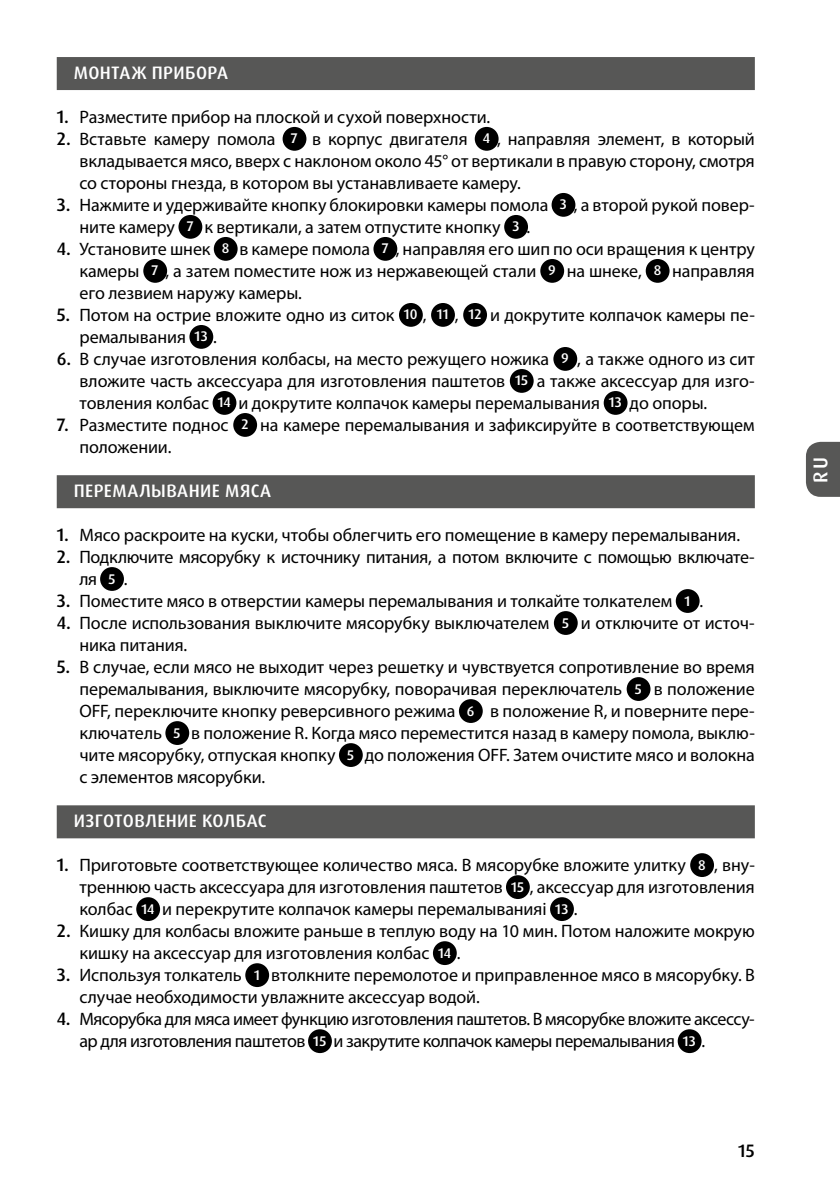
<style>
.page{position:relative;width:840px;height:1191px;background:#fff}
.page>*{position:absolute;margin:0;border:0;box-sizing:border-box;transform-origin:0 0}
.t1{font:500 20px "Dax Pro";color:#fff}
.t2{font:18px/22px "Myriad Pro";letter-spacing:-.005em;color:#000}
.t3{font:18px/22px "Myriad Pro";letter-spacing:-.03em;color:#000}
.t4{font:18px/22px "Myriad Pro";letter-spacing:-.025em;color:#000}
.t5{font:500 18px "Dax Pro";letter-spacing:.02em;color:#fff}
.t6{font:500 18px "Dax Pro";color:#000}
.s1{font-family:"Dax Pro";font-weight:500}
.s2{font-family:"Dax Pro";font-weight:500;font-size:14px;color:#fff}
</style>
<div class="page">
<div style="left:806px;top:442px;width:33px;height:55px;background:#575756"></div>
<div style="left:57px;top:57px;width:697px;height:33px;background:#575756"></div>
<div style="left:57px;top:475px;width:697px;height:33px;background:#575756"></div>
<div style="left:57px;top:805px;width:697px;height:33px;background:#575756"></div>
<div style="left:282px;top:127px;width:24px;height:24px;background:#000;border-radius:50%"></div>
<div style="left:474px;top:127px;width:24px;height:24px;background:#000;border-radius:50%"></div>
<div style="left:551px;top:193px;width:24px;height:24px;background:#000;border-radius:50%"></div>
<div style="left:178px;top:215px;width:24px;height:24px;background:#000;border-radius:50%"></div>
<div style="left:504px;top:215px;width:23px;height:24px;background:#000;border-radius:50%"></div>
<div style="left:214px;top:237px;width:23px;height:24px;background:#000;border-radius:50%"></div>
<div style="left:373px;top:237px;width:24px;height:24px;background:#000;border-radius:50%"></div>
<div style="left:143px;top:259px;width:24px;height:24px;background:#000;border-radius:50%"></div>
<div style="left:540px;top:259px;width:24px;height:24px;background:#000;border-radius:50%"></div>
<div style="left:645px;top:259px;width:24px;height:24px;background:#000;border-radius:50%"></div>
<div style="left:399px;top:303px;width:23px;height:24px;background:#000;border-radius:50%"></div>
<div style="left:431px;top:303px;width:23px;height:24px;background:#000;border-radius:50%"></div>
<div style="left:463px;top:303px;width:23px;height:24px;background:#000;border-radius:50%"></div>
<div style="left:189px;top:325px;width:24px;height:24px;background:#000;border-radius:50%"></div>
<div style="left:553px;top:347px;width:24px;height:24px;background:#000;border-radius:50%"></div>
<div style="left:509px;top:369px;width:24px;height:24px;background:#000;border-radius:50%"></div>
<div style="left:212px;top:391px;width:24px;height:24px;background:#000;border-radius:50%"></div>
<div style="left:603px;top:391px;width:24px;height:24px;background:#000;border-radius:50%"></div>
<div style="left:233px;top:413px;width:24px;height:24px;background:#000;border-radius:50%"></div>
<div style="left:100px;top:567px;width:24px;height:24px;background:#000;border-radius:50%"></div>
<div style="left:675px;top:589px;width:24px;height:24px;background:#000;border-radius:50%"></div>
<div style="left:553px;top:611px;width:24px;height:24px;background:#000;border-radius:50%"></div>
<div style="left:626px;top:677px;width:24px;height:24px;background:#000;border-radius:50%"></div>
<div style="left:458px;top:699px;width:24px;height:24px;background:#000;border-radius:50%"></div>
<div style="left:165px;top:721px;width:24px;height:24px;background:#000;border-radius:50%"></div>
<div style="left:339px;top:743px;width:23px;height:24px;background:#000;border-radius:50%"></div>
<div style="left:689px;top:853px;width:24px;height:24px;background:#000;border-radius:50%"></div>
<div style="left:505px;top:875px;width:24px;height:24px;background:#000;border-radius:50%"></div>
<div style="left:136px;top:897px;width:24px;height:24px;background:#000;border-radius:50%"></div>
<div style="left:549px;top:897px;width:24px;height:24px;background:#000;border-radius:50%"></div>
<div style="left:432px;top:941px;width:24px;height:24px;background:#000;border-radius:50%"></div>
<div style="left:245px;top:963px;width:24px;height:24px;background:#000;border-radius:50%"></div>
<div style="left:308px;top:1029px;width:24px;height:24px;background:#000;border-radius:50%"></div>
<div style="left:677px;top:1029px;width:24px;height:24px;background:#000;border-radius:50%"></div>
<p class="t5" style="left:74px;top:61px;width:156px">МОНТАЖ ПРИБОРА</p>
<p class="t2" style="left:57px;top:106px;width:435px"><span class="s1">1.</span> Разместите прибор на плоской и сухой поверхности.</p>
<p class="t2" style="left:79px;top:128px;width:676px;text-align:justify;text-indent:-23px"><span class="s1">2.</span> Вставьте камеру помола <span class="s2">7</span> в корпус двигателя <span class="s2">4</span> , направляя элемент, в который вкладывается мясо, вверх с наклоном около 45° от вертикали в правую сторону, смотря со стороны гнезда, в котором вы устанавливаете камеру.</p>
<p class="t2" style="left:79px;top:194px;width:676px;text-indent:-23px"><span class="s1">3.</span> Нажмите и удерживайте кнопку блокировки камеры помола <span class="s2">3</span> , а второй рукой повер&shy;ните камеру <span class="s2">7</span> к вертикали, а затем отпустите кнопку <span class="s2">3</span> .</p>
<p class="t2" style="left:79px;top:238px;width:676px;text-align:justify;text-indent:-23px"><span class="s1">4.</span> Установите шнек <span class="s2">8</span> в камере помола <span class="s2">7</span> , направляя его шип по оси вращения к центру камеры <span class="s2">7</span> , а затем поместите нож из нержавеющей стали <span class="s2">9</span> на шнеке, <span class="s2">8</span> направляя его лезвием наружу камеры.</p>
<p class="t2" style="left:79px;top:304px;width:676px;text-indent:-23px"><span class="s1">5.</span> Потом на острие вложите одно из ситок <span class="s2">10</span> , <span class="s2">11</span> , <span class="s2">12</span> и докрутите колпачок камеры пе&shy;ремалывания <span class="s2">13</span> .</p>
<p class="t2" style="left:79px;top:348px;width:676px;text-align:justify;text-indent:-23px"><span class="s1">6.</span> В случае изготовления колбасы, на место режущего ножика <span class="s2">9</span> , а также одного из сит вложите часть аксессуара для изготовления паштетов <span class="s2">15</span> а также аксессуар для изго&shy;товления колбас <span class="s2">14</span> и докрутите колпачок камеры перемалывания <span class="s2">13</span> до опоры.</p>
<p class="t2" style="left:79px;top:414px;width:676px;text-indent:-23px"><span class="s1">7.</span> Разместите поднос <span class="s2">2</span> на камере перемалывания и зафиксируйте в соответствующем положении.</p>
<p class="t5" style="left:74px;top:479px;width:199px">ПЕРЕМАЛЫВАНИЕ МЯСА</p>
<p class="t2" style="left:57px;top:524px;width:684px"><span class="s1">1.</span> Мясо раскроите на куски, чтобы облегчить его помещение в камеру перемалывания.</p>
<p class="t4" style="left:79px;top:546px;width:676px;text-indent:-23px"><span class="s1">2.</span> Подключите мясорубку к источнику питания, а потом включите с помощью включате&shy;ля <span class="s2">5</span> .</p>
<p class="t2" style="left:57px;top:590px;width:647px"><span class="s1">3.</span> Поместите мясо в отверстии камеры перемалывания и толкайте толкателем <span class="s2">1</span> .</p>
<p class="t2" style="left:79px;top:612px;width:676px;text-indent:-23px"><span class="s1">4.</span> После использования выключите мясорубку выключателем <span class="s2">5</span> и отключите от источ&shy;ника питания.</p>
<p class="t2" style="left:79px;top:656px;width:676px;text-align:justify;text-indent:-23px"><span class="s1">5.</span> В случае, если мясо не выходит через решетку и чувствуется сопротивление во время перемалывания, выключите мясорубку, поворачивая переключатель <span class="s2">5</span> в положение OFF, переключите кнопку реверсивного режима <span class="s2">6</span> в положение R, и поверните пере&shy;ключатель <span class="s2">5</span> в положение R. Когда мясо переместится назад в камеру помола, выклю&shy;чите мясорубку, отпуская кнопку <span class="s2">5</span> до положения OFF. Затем очистите мясо и волокна с элементов мясорубки.</p>
<p class="t5" style="left:74px;top:809px;width:194px">ИЗГОТОВЛЕНИЕ КОЛБАС</p>
<p class="t2" style="left:79px;top:854px;width:676px;text-align:justify;text-indent:-23px"><span class="s1">1.</span> Приготовьте соответствующее количество мяса. В мясорубке вложите улитку <span class="s2">8</span> , вну&shy;треннюю часть аксессуара для изготовления паштетов <span class="s2">15</span> , аксессуар для изготовления колбас <span class="s2">14</span> и перекрутите колпачок камеры перемалыванияi <span class="s2">13</span> .</p>
<p class="t2" style="left:79px;top:920px;width:676px;text-indent:-23px"><span class="s1">2.</span> Кишку для колбасы вложите раньше в теплую воду на 10 мин. Потом наложите мокрую кишку на аксессуар для изготовления колбас <span class="s2">14</span> .</p>
<p class="t2" style="left:79px;top:964px;width:676px;text-indent:-23px"><span class="s1">3.</span> Используя толкатель <span class="s2">1</span> втолкните перемолотое и приправленное мясо в мясорубку. В случае необходимости увлажните аксессуар водой.</p>
<p class="t3" style="left:79px;top:1008px;width:676px;text-indent:-23px"><span class="s1">4.</span> Мясорубка для мяса имеет функцию изготовления паштетов. В мясорубке вложите аксессу&shy;ар для изготовления паштетов <span class="s2">15</span> и закрутите колпачок камеры перемалывания <span class="s2">13</span> .</p>
<p class="t6" style="left:737px;top:1139px;width:18px">15</p>
<p class="t1" style="left:807px;top:483px;width:27px;rotate:-90deg">RU</p>
</div>
